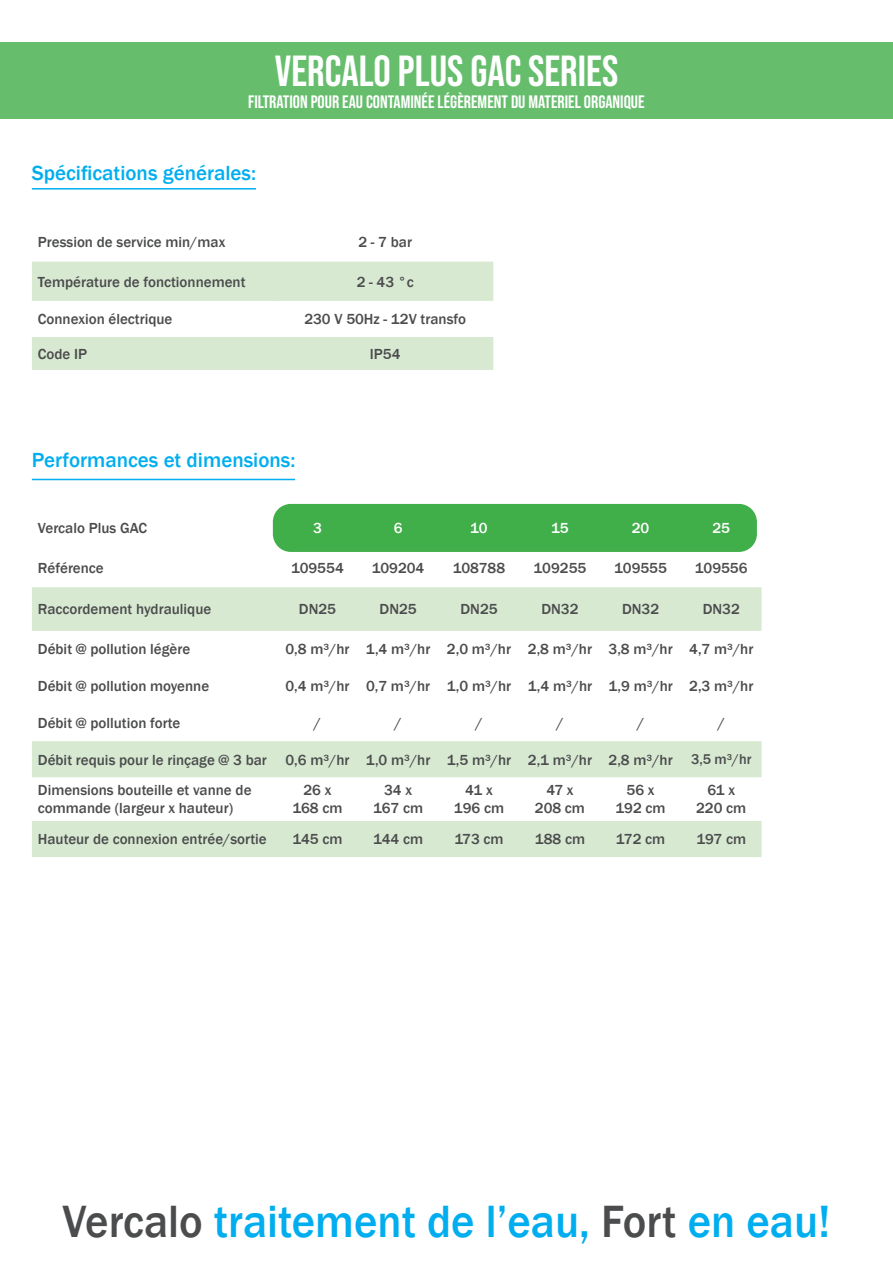
<style>
.page{position:relative;width:893px;height:1263px;background:#fff}
.page>*{position:absolute;margin:0;border:0;box-sizing:border-box;transform-origin:0 0}
.t1{font:500 46.5px "Franklin Gothic";color:#00aeef;scale:.96 1}
.t2{font:43.5px "Bebas Neue";color:#fff}
.t3{font:500 21px "Franklin Gothic";color:#00aeef}
.t4{font:18px "Bebas Neue";color:#fff}
.Tekst{font:500 15px/18px "Franklin Gothic";color:#4b4c4d}
.t5{font:500 15px "Franklin Gothic";color:#fff}
.Tekst-2{font:500 14.55px "Franklin Gothic";color:#4b4c4d}
.s1{color:#4b4c4d}
</style>
<div class="page">
<div style="left:0;top:43px;width:893px;height:76px;background:#66be6d"></div>
<div style="left:273px;top:504px;width:484px;height:48px;background:#40ae49;border-radius:18px"></div>
<svg style="left:32px;top:587px;width:730px;height:270px"></svg>
<svg style="left:32px;top:667px;width:730px;height:38px"></svg>
<hr style="left:32px;top:479px;width:263px;height:1px;background:#00aeef">
<hr style="left:32px;top:188px;width:224px;height:2px;background:#00aeef">
<svg style="left:32px;top:262px;width:461px;height:108px;fill:#d8e9d2"></svg>
<p class="t2" style="left:275px;top:47px;width:345px">VERCALO PLUS GAC SERIES</p>
<p class="t4" style="left:248px;top:91px;width:398px">FILTRATION POUR EAU CONTAMINÉE LÉGÈREMENT DU MATERIEL ORGANIQUE</p>
<p class="t3" style="left:32px;top:160px;width:226px">Spécifications générales:</p>
<p class="Tekst" style="left:38px;top:233px;width:189px">Pression de service min/max</p>
<p class="Tekst" style="left:358px;top:233px;width:55px">2 - 7 bar</p>
<p class="Tekst" style="left:38px;top:273px;width:209px">Température de fonctionnement</p>
<p class="Tekst" style="left:357px;top:273px;width:59px">2 - 43 °c</p>
<p class="Tekst" style="left:38px;top:310px;width:136px">Connexion électrique</p>
<p class="Tekst" style="left:304px;top:310px;width:163px">230 V 50Hz - 12V transfo</p>
<p class="Tekst" style="left:38px;top:345px;width:51px">Code IP</p>
<p class="Tekst" style="left:370px;top:345px;width:32px">IP54</p>
<p class="t3" style="left:32px;top:446px;width:265px">Performances et dimensions:</p>
<p class="Tekst" style="left:38px;top:519px;width:111px">Vercalo Plus GAC</p>
<p class="t5" style="left:313px;top:518px;width:10px">3</p>
<p class="t5" style="left:394px;top:518px;width:10px">6</p>
<p class="t5" style="left:470px;top:518px;width:19px">10</p>
<p class="t5" style="left:551px;top:518px;width:19px">15</p>
<p class="t5" style="left:632px;top:518px;width:19px">20</p>
<p class="t5" style="left:712px;top:518px;width:19px">25</p>
<p class="Tekst" style="left:38px;top:559px;width:67px">Référence</p>
<p class="Tekst" style="left:291px;top:559px;width:54px">109554</p>
<p class="Tekst" style="left:372px;top:559px;width:54px">109204</p>
<p class="Tekst" style="left:453px;top:559px;width:54px">108788</p>
<p class="Tekst" style="left:534px;top:559px;width:54px">109255</p>
<p class="Tekst" style="left:614px;top:559px;width:54px">109555</p>
<p class="Tekst" style="left:695px;top:559px;width:54px">109556</p>
<p class="Tekst" style="left:38px;top:600px;width:175px">Raccordement hydraulique</p>
<p class="Tekst" style="left:299px;top:600px;width:39px">DN25</p>
<p class="Tekst" style="left:379px;top:600px;width:39px">DN25</p>
<p class="Tekst" style="left:460px;top:600px;width:39px">DN25</p>
<p class="Tekst" style="left:541px;top:600px;width:39px">DN32</p>
<p class="Tekst" style="left:622px;top:600px;width:39px">DN32</p>
<p class="Tekst" style="left:703px;top:600px;width:39px">DN32</p>
<p class="Tekst" style="left:38px;top:640px;width:154px">Débit @ pollution légère</p>
<p class="Tekst" style="left:285px;top:640px;width:66px">0,8 m³/hr</p>
<p class="Tekst" style="left:366px;top:640px;width:66px">1,4 m³/hr</p>
<p class="Tekst" style="left:447px;top:640px;width:66px">2,0 m³/hr</p>
<p class="Tekst" style="left:528px;top:640px;width:66px">2,8 m³/hr</p>
<p class="Tekst" style="left:609px;top:640px;width:66px">3,8 m³/hr</p>
<p class="Tekst" style="left:689px;top:640px;width:66px">4,7 m³/hr</p>
<p class="Tekst" style="left:38px;top:677px;width:173px">Débit @ pollution moyenne</p>
<p class="Tekst" style="left:285px;top:677px;width:66px">0,4 m³/hr</p>
<p class="Tekst" style="left:366px;top:677px;width:66px">0,7 m³/hr</p>
<p class="Tekst" style="left:447px;top:677px;width:66px">1,0 m³/hr</p>
<p class="Tekst" style="left:528px;top:677px;width:66px">1,4 m³/hr</p>
<p class="Tekst" style="left:608px;top:677px;width:66px">1,9 m³/hr</p>
<p class="Tekst" style="left:689px;top:677px;width:66px">2,3 m³/hr</p>
<p class="Tekst" style="left:38px;top:714px;width:144px">Débit @ pollution forte</p>
<p class="Tekst" style="left:314px;top:714px;width:9px">/</p>
<p class="Tekst" style="left:394px;top:714px;width:9px">/</p>
<p class="Tekst" style="left:475px;top:714px;width:9px">/</p>
<p class="Tekst" style="left:556px;top:714px;width:9px">/</p>
<p class="Tekst" style="left:637px;top:714px;width:9px">/</p>
<p class="Tekst" style="left:718px;top:714px;width:9px">/</p>
<p class="Tekst" style="left:38px;top:751px;width:230px">Débit requis pour le rinçage @ 3 bar</p>
<p class="Tekst" style="left:285px;top:751px;width:66px">0,6 m³/hr</p>
<p class="Tekst" style="left:366px;top:751px;width:66px">1,0 m³/hr</p>
<p class="Tekst" style="left:447px;top:751px;width:66px">1,5 m³/hr</p>
<p class="Tekst" style="left:528px;top:751px;width:66px">2,1 m³/hr</p>
<p class="Tekst" style="left:609px;top:751px;width:66px">2,8 m³/hr</p>
<p class="Tekst-2" style="left:691px;top:750px;width:62px">3,5 m³/hr</p>
<p class="Tekst" style="left:38px;top:781px;width:215px">Dimensions bouteille et vanne de commande (largeur x hauteur)</p>
<p class="Tekst" style="left:303px;top:781px;width:29px">26 x</p>
<p class="Tekst" style="left:384px;top:781px;width:29px">34 x</p>
<p class="Tekst" style="left:373px;top:799px;width:51px">167 cm</p>
<p class="Tekst" style="left:465px;top:781px;width:29px">41 x</p>
<p class="Tekst" style="left:454px;top:799px;width:52px">196 cm</p>
<p class="Tekst" style="left:546px;top:781px;width:29px">47 x</p>
<p class="Tekst" style="left:535px;top:799px;width:52px">208 cm</p>
<p class="Tekst" style="left:707px;top:781px;width:29px">61 x</p>
<p class="Tekst" style="left:696px;top:799px;width:52px">220 cm</p>
<p class="Tekst" style="left:627px;top:781px;width:29px">56 x</p>
<p class="Tekst" style="left:615px;top:799px;width:52px">192 cm</p>
<p class="Tekst" style="left:292px;top:799px;width:51px">168 cm</p>
<p class="Tekst" style="left:38px;top:830px;width:230px">Hauteur de connexion entrée/sortie</p>
<p class="Tekst" style="left:292px;top:830px;width:52px">145 cm</p>
<p class="Tekst" style="left:373px;top:830px;width:52px">144 cm</p>
<p class="Tekst" style="left:454px;top:830px;width:51px">173 cm</p>
<p class="Tekst" style="left:535px;top:830px;width:52px">188 cm</p>
<p class="Tekst" style="left:616px;top:830px;width:51px">172 cm</p>
<p class="Tekst" style="left:696px;top:830px;width:51px">197 cm</p>
<p class="t1" style="left:63px;top:1192px;width:801px"><span class="s1">Vercalo</span> traitement de l’eau, <span class="s1">Fort</span> en eau!</p>
</div>
